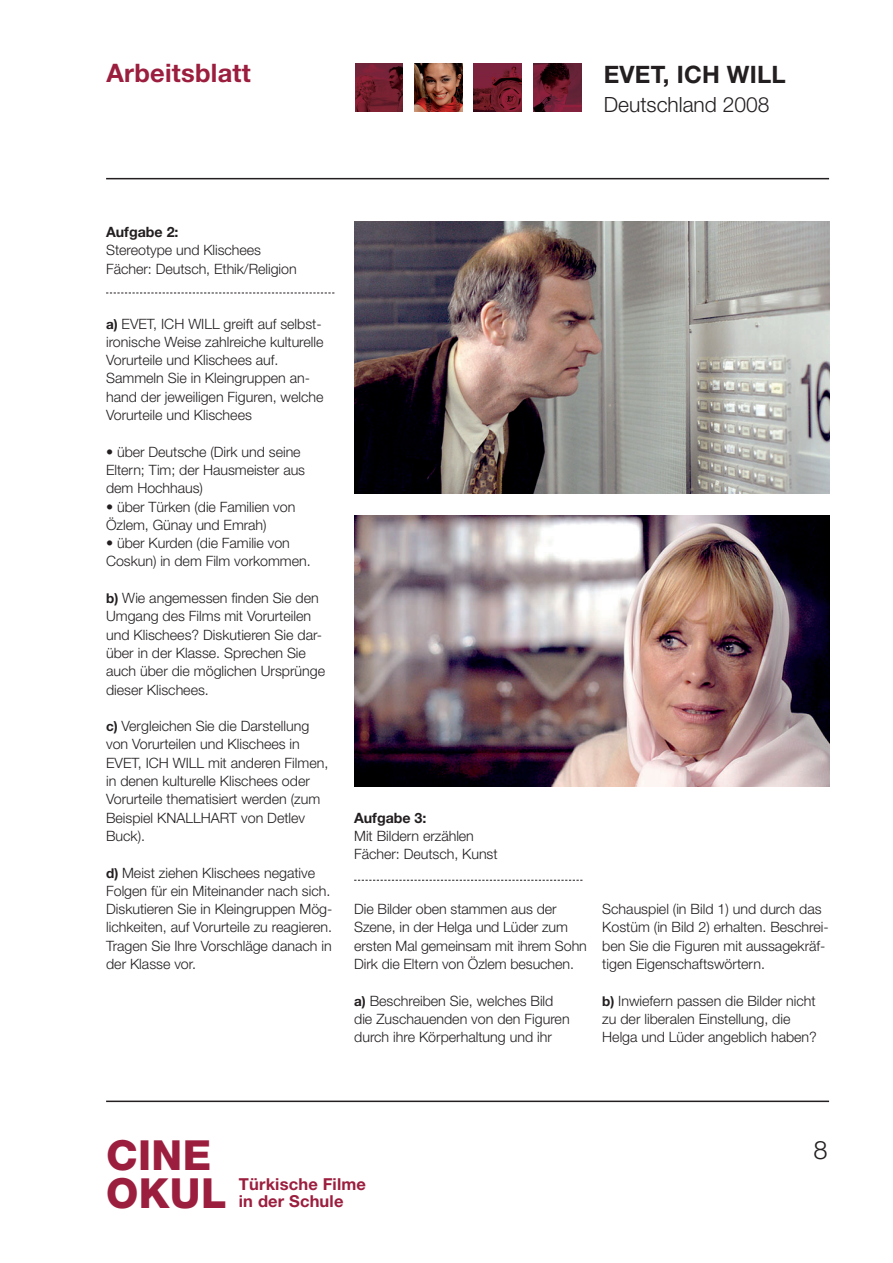
<style>
.page{position:relative;width:893px;height:1263px;background:#fff}
.page>*{position:absolute;margin:0;border:0;box-sizing:border-box;transform-origin:0 0}
.t1{font:800 41.55px/37.7px "Helvetica Neue LT";letter-spacing:.01em;color:#9c1e3e}
.t2{font:700 25.5px "Helvetica Neue LT";letter-spacing:.01em;color:#9c1e3e}
.t3{font:300 25.5px "Helvetica Neue LT";color:#231f20}
.t4{font:700 24px "Helvetica Neue LT";letter-spacing:.01em;color:#231f20}
.t5{font:300 21px "Helvetica Neue LT";color:#231f20}
.t6{font:700 16.5px/17.1px "Helvetica Neue LT";letter-spacing:.01em;color:#9c1e3e}
.t7{font:300 14.25px/18.3px "Helvetica Neue LT";color:#231f20}
.t8{font:700 14.25px "Helvetica Neue LT";color:#231f20}
.s1{font-weight:700;font-size:13.5px}
</style>
<div class="page">
<hr style="left:106px;top:178px;width:723px;height:1px;background:#231f20">
<hr style="left:106px;top:1101px;width:723px;height:1px;background:#231f20">
<img style="left:355px;top:64px;width:48px;height:47px">
<img style="left:414px;top:64px;width:48px;height:47px">
<img style="left:533px;top:64px;width:48px;height:47px">
<img style="left:474px;top:64px;width:47px;height:47px">
<img style="left:355px;top:221px;width:474px;height:272px">
<img style="left:354px;top:515px;width:475px;height:272px">
<svg style="left:106px;top:293px;width:228px;height:1px"></svg>
<svg style="left:354px;top:880px;width:228px;height:1px"></svg>
<h2 class="t2" style="left:106px;top:64px;width:146px">Arbeitsblatt</h2>
<h3 class="t4" style="left:604px;top:65px;width:183px">EVET, ICH WILL</h3>
<h3 class="t5" style="left:604px;top:97px;width:167px">Deutschland 2008</h3>
<p class="t8" style="left:106px;top:227px;width:74px">Aufgabe 2:</p>
<p class="t7" style="left:106px;top:243px;width:192px">Stereotype und Klischees<br>Fächer: Deutsch, Ethik/Religion</p>
<p class="t7" style="left:106px;top:316px;width:219px"><span class="s1">a)</span> EVET, ICH WILL greift auf selbst&shy;ironische Weise zahlreiche kulturelle Vorurteile und Klischees auf.<br>Sammeln Sie in Kleingruppen an&shy;hand der jeweiligen Figuren, welche Vorurteile und Klischees</p>
<p class="t7" style="left:106px;top:444px;width:201px">• über Deutsche (Dirk und seine<br>Eltern; Tim; der Hausmeister aus dem Hochhaus)</p>
<p class="t7" style="left:106px;top:499px;width:191px">• über Türken (die Familien von<br>Özlem, Günay und Emrah)</p>
<p class="t7" style="left:106px;top:535px;width:206px">• über Kurden (die Familie von<br>Coskun) in dem Film vorkommen.</p>
<p class="t7" style="left:106px;top:590px;width:221px"><span class="s1">b)</span> Wie angemessen finden Sie den<br>Umgang des Films mit Vorurteilen und Klischees? Diskutieren Sie dar&shy;über in der Klasse. Sprechen Sie auch über die möglichen Ursprünge dieser Klischees.</p>
<p class="t7" style="left:106px;top:718px;width:224px"><span class="s1">c)</span> Vergleichen Sie die Darstellung von Vorurteilen und Klischees in<br>EVET, ICH WILL mit anderen Filmen, in denen kulturelle Klischees oder<br>Vorurteile thematisiert werden (zum<br>Beispiel KNALLHART von Detlev<br>Buck).</p>
<p class="t7" style="left:106px;top:865px;width:228px"><span class="s1">d)</span> Meist ziehen Klischees negative Folgen für ein Miteinander nach sich.<br>Diskutieren Sie in Kleingruppen Mög&shy;lichkeiten, auf Vorurteile zu reagieren.<br>Tragen Sie Ihre Vorschläge danach in der Klasse vor.</p>
<p class="t8" style="left:354px;top:813px;width:74px">Aufgabe 3:</p>
<p class="t7" style="left:354px;top:828px;width:145px">Mit Bildern erzählen<br>Fächer: Deutsch, Kunst</p>
<p class="t7" style="left:354px;top:901px;width:234px">Die Bilder oben stammen aus der Szene, in der Helga und Lüder zum ersten Mal gemeinsam mit ihrem Sohn Dirk die Eltern von Özlem besuchen.</p>
<p class="t7" style="left:354px;top:993px;width:217px"><span class="s1">a)</span> Beschreiben Sie, welches Bild die Zuschauenden von den Figuren durch ihre Körperhaltung und ihr</p>
<p class="t7" style="left:602px;top:901px;width:228px">Schauspiel (in Bild 1) und durch das Kostüm (in Bild 2) erhalten. Beschrei&shy;ben Sie die Figuren mit aussagekräf&shy;tigen Eigenschaftswörtern.</p>
<p class="t7" style="left:602px;top:993px;width:216px"><span class="s1">b)</span> Inwiefern passen die Bilder nicht zu der liberalen Einstellung, die<br>Helga und Lüder angeblich haben?</p>
<h1 class="t1" style="left:106px;top:1140px;width:122px">CINE<br>OKUL</h1>
<p class="t6" style="left:239px;top:1177px;width:129px">Türkische Filme in der Schule</p>
<h2 class="t3" style="left:813px;top:1140px;width:16px">8</h2>
</div>
